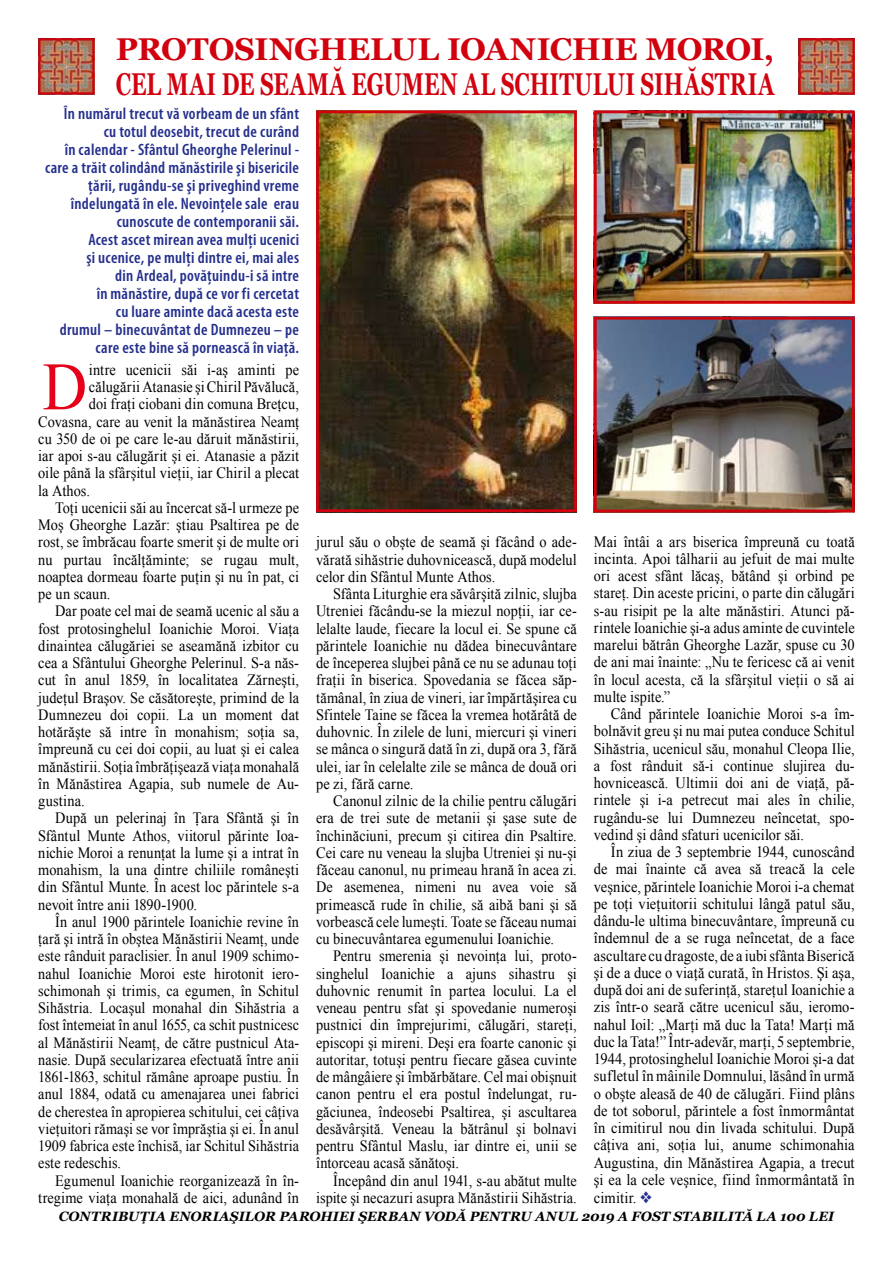
<style>
.page{position:relative;width:893px;height:1263px;background:#fff}
.page>*{position:absolute;margin:0;border:0;box-sizing:border-box;transform-origin:0 0}
.t1{font:67.8px "Times New Roman";color:#e60019;scale:.91 1}
.t2{font:700 31.5px/34.5px "Georgia";color:#d1010e}
.t3{font:600 condensed 16.5px/18px "Myriad Pro";letter-spacing:.015em;color:#242f8d;text-align:right}
.t4{font:15.75px/17.2px "Times New Roman";letter-spacing:.005em;color:#000;text-align:justify;scale:.91 1}
.t5{font:15.75px/17.2px "Times New Roman";letter-spacing:.005em;color:#000;text-align:justify;scale:.92 1}
.t6{font:15.75px "Times New Roman";letter-spacing:.005em;color:#000;scale:.9 1}
.t7{font:italic 700 13.5px "Georgia";letter-spacing:-.005em;color:#000}
.s1{color:#242f8d}
</style>
<div class="page">
<img style="left:41px;top:41px;width:51px;height:51px">
<div style="left:38px;top:38px;width:57px;height:57px;border:2px solid #d1010e"></div>
<img style="left:801px;top:41px;width:51px;height:51px">
<div style="left:798px;top:38px;width:57px;height:57px;border:2px solid #d1010e"></div>
<img style="left:598px;top:114px;width:253px;height:186px">
<div style="left:594px;top:110px;width:261px;height:194px;border:3px solid #d1010e"></div>
<img style="left:320px;top:114px;width:253px;height:394px">
<div style="left:316px;top:110px;width:261px;height:402px;border:3px solid #d1010e"></div>
<img style="left:598px;top:321px;width:253px;height:187px">
<div style="left:594px;top:317px;width:261px;height:195px;border:3px solid #d1010e"></div>
<h2 class="t2" style="left:116px;top:32px;width:660px">PROTOSINGHELUL IOANICHIE MOROI,<br>CEL MAI DE SEAMĂ EGUMEN AL SCHITULUI SIHĂSTRIA</h2>
<p class="t3" style="left:45px;top:105px;width:256px">În numărul trecut vă vorbeam de un sfânt<br>cu totul deosebit, trecut de curând<br>în calendar - Sfântul Gheorghe Pelerinul - care a trăit colindând mănăstirile şi bisericile ţării, rugându-se şi priveghind vreme îndelungată în ele. Nevoinţele sale erau cunoscute de contemporanii săi.<br>Acest ascet mirean avea mulţi ucenici<br>şi ucenice, pe mulţi dintre ei, mai ales<br>din Ardeal, povăţuindu-i să intre<br>în mănăstire, după ce vor fi cercetat<br>cu luare aminte dacă acesta este<br>drumul – binecuvântat de Dumnezeu – pe care este bine să pornească în viaţă.</p>
<h1 class="t1" style="left:43px;top:341px;width:50px">D</h1>
<p class="t4" style="left:89px;top:361px;width:232px">intre ucenicii săi i-aş aminti pe</p>
<p class="t4" style="left:89px;top:378px;width:232px">călugării Atanasie şi Chiril Păvălucă,</p>
<p class="t4" style="left:89px;top:395px;width:232px">doi fraţi ciobani din comuna Breţcu,</p>
<p class="t4" style="left:38px;top:412px;width:288px">Covasna, care au venit la mănăstirea Neamţ</p>
<p class="t4" style="left:38px;top:430px;width:288px">cu 350 de oi pe care le-au dăruit mănăstirii,</p>
<p class="t4" style="left:38px;top:447px;width:288px">iar apoi s-au călugărit şi ei. Atanasie a păzit</p>
<p class="t4" style="left:38px;top:464px;width:288px">oile până la sfârşitul vieţii, iar Chiril a plecat</p>
<p class="t4" style="left:38px;top:481px;width:58px">la Athos.</p>
<p class="t4" style="left:55px;top:499px;width:269px">Toţi ucenicii săi au încercat să-l urmeze pe</p>
<p class="t4" style="left:38px;top:516px;width:288px">Moş Gheorghe Lazăr: ştiau Psaltirea pe de</p>
<p class="t4" style="left:38px;top:533px;width:288px">rost, se îmbrăcau foarte smerit şi de multe ori</p>
<p class="t4" style="left:38px;top:550px;width:288px">nu purtau încălţăminte; se rugau mult,</p>
<p class="t4" style="left:38px;top:568px;width:288px">noaptea dormeau foarte puţin şi nu în pat, ci</p>
<p class="t4" style="left:38px;top:585px;width:81px">pe un scaun.</p>
<p class="t4" style="left:55px;top:602px;width:269px">Dar poate cel mai de seamă ucenic al său a</p>
<p class="t4" style="left:38px;top:619px;width:288px">fost protosinghelul Ioanichie Moroi. Viaţa</p>
<p class="t4" style="left:38px;top:637px;width:288px">dinaintea călugăriei se aseamănă izbitor cu</p>
<p class="t4" style="left:38px;top:654px;width:288px">cea a Sfântului Gheorghe Pelerinul. S-a năs-</p>
<p class="t4" style="left:38px;top:671px;width:288px">cut în anul 1859, în localitatea Zărneşti,</p>
<p class="t4" style="left:38px;top:688px;width:288px">judeţul Braşov. Se căsătoreşte, primind de la</p>
<p class="t4" style="left:38px;top:706px;width:288px">Dumnezeu doi copii. La un moment dat</p>
<p class="t4" style="left:38px;top:723px;width:288px">hotărăşte să intre în monahism; soţia sa,</p>
<p class="t4" style="left:38px;top:740px;width:288px">împreună cu cei doi copii, au luat şi ei calea</p>
<p class="t4" style="left:38px;top:757px;width:288px">mănăstirii. Soţia îmbrăţişează viaţa monahală</p>
<p class="t4" style="left:38px;top:775px;width:288px">în Mănăstirea Agapia, sub numele de Au-</p>
<p class="t4" style="left:38px;top:792px;width:53px">gustina.</p>
<p class="t4" style="left:55px;top:809px;width:269px">După un pelerinaj în Ţara Sfântă şi în</p>
<p class="t4" style="left:38px;top:826px;width:288px">Sfântul Munte Athos, viitorul părinte Ioa-</p>
<p class="t4" style="left:38px;top:844px;width:288px">nichie Moroi a renunţat la lume şi a intrat în</p>
<p class="t4" style="left:38px;top:861px;width:288px">monahism, la una dintre chiliile româneşti</p>
<p class="t4" style="left:38px;top:878px;width:288px">din Sfântul Munte. În acest loc părintele s-a</p>
<p class="t4" style="left:38px;top:895px;width:176px">nevoit între anii 1890-1900.</p>
<p class="t6" style="left:55px;top:911px;width:272px">În anul 1900 părintele Ioanichie revine în</p>
<p class="t6" style="left:38px;top:928px;width:291px">ţară şi intră în obştea Mănăstirii Neamţ, unde</p>
<p class="t6" style="left:38px;top:945px;width:291px">este rânduit paraclisier. În anul 1909 schimo-</p>
<p class="t6" style="left:38px;top:963px;width:291px">nahul Ioanichie Moroi este hirotonit iero-</p>
<p class="t6" style="left:38px;top:980px;width:291px">schimonah şi trimis, ca egumen, în Schitul</p>
<p class="t6" style="left:38px;top:997px;width:291px">Sihăstria. Locaşul monahal din Sihăstria a</p>
<p class="t6" style="left:38px;top:1014px;width:291px">fost întemeiat în anul 1655, ca schit pustnicesc</p>
<p class="t6" style="left:38px;top:1032px;width:291px">al Mănăstirii Neamţ, de către pustnicul Ata-</p>
<p class="t6" style="left:38px;top:1049px;width:291px">nasie. După secularizarea efectuată între anii</p>
<p class="t6" style="left:38px;top:1066px;width:291px">1861-1863, schitul rămâne aproape pustiu. În</p>
<p class="t6" style="left:38px;top:1083px;width:291px">anul 1884, odată cu amenajarea unei fabrici</p>
<p class="t6" style="left:38px;top:1101px;width:291px">de cherestea în apropierea schitului, cei câţiva</p>
<p class="t6" style="left:38px;top:1118px;width:291px">vieţuitori rămaşi se vor împrăştia şi ei. În anul</p>
<p class="t6" style="left:38px;top:1135px;width:291px">1909 fabrica este închisă, iar Schitul Sihăstria</p>
<p class="t6" style="left:38px;top:1152px;width:93px">este redeschis.</p>
<p class="t4" style="left:55px;top:1171px;width:269px">Egumenul Ioanichie reorganizează în în-</p>
<p class="t4" style="left:38px;top:1189px;width:288px">tregime viaţa monahală de aici, adunând în</p>
<p class="t4" style="left:594px;top:532px;width:288px">Mai întâi a ars biserica împreună cu toată incinta. Apoi tâlharii au jefuit de mai multe ori acest sfânt lăcaş, bătând şi orbind pe stareţ. Din aceste pricini, o parte din călugări s-au risipit pe la alte mănăstiri. Atunci pă&shy;rintele Ioanichie şi-a adus aminte de cuvintele marelui bătrân Gheorghe Lazăr, spuse cu 30 de ani mai înainte: „Nu te fericesc că ai venit în locul acesta, că la sfârşitul vieţii o să ai multe ispite.”</p>
<p class="t4" style="left:594px;top:705px;width:288px;text-indent:17px">Când părintele Ioanichie Moroi s-a îm&shy;bolnăvit greu şi nu mai putea conduce Schitul Sihăstria, ucenicul său, monahul Cleopa Ilie, a fost rânduit să-i continue slujirea du&shy;hovnicească. Ultimii doi ani de viaţă, pă&shy;rintele şi i-a petrecut mai ales în chilie, rugându-se lui Dumnezeu neîncetat, spo&shy;vedind şi dând sfaturi ucenicilor săi.</p>
<p class="t5" style="left:594px;top:843px;width:285px;text-indent:17px">În ziua de 3 septembrie 1944, cunoscând de mai înainte că avea să treacă la cele veşnice, părintele Ioanichie Moroi i-a chemat pe toţi vieţuitorii schitului lângă patul său, dându-le ultima binecuvântare, împreună cu îndemnul de a se ruga neîncetat, de a face ascultare cu dragoste, de a iubi sfânta Biserică şi de a duce o viaţă curată, în Hristos. Şi aşa, după doi ani de suferinţă, stareţul Ioanichie a zis într-o seară către ucenicul său, ieromo&shy;nahul Ioil: „Marţi mă duc la Tata! Marţi mă duc la Tata!” Într-adevăr, marţi, 5 septembrie, 1944, protosinghelul Ioanichie Moroi şi-a dat sufletul în mâinile Domnului, lăsând în urmă o obşte aleasă de 40 de călugări. Fiind plâns de tot soborul, părintele a fost înmormântat în cimitirul nou din livada schitului. După câţiva ani, soţia lui, anume schimonahia Augustina, din Mănăstirea Agapia, a trecut şi ea la cele veşnice, fiind înmormântată în cimitir. <span class="s1">❖</span></p>
<p class="t4" style="left:316px;top:533px;width:288px">jurul său o obşte de seamă şi făcând o ade&shy;vărată sihăstrie duhovnicească, după modelul celor din Sfântul Munte Athos.</p>
<p class="t4" style="left:316px;top:585px;width:288px;text-indent:17px">Sfânta Liturghie era săvârşită zilnic, slujba Utreniei făcându-se la miezul nopţii, iar ce&shy;lelalte laude, fiecare la locul ei. Se spune că părintele Ioanichie nu dădea binecuvântare de începerea slujbei până ce nu se adunau toţi fraţii în biserica. Spovedania se făcea săp&shy;tămânal, în ziua de vineri, iar împărtăşirea cu Sfintele Taine se făcea la vremea hotărâtă de duhovnic. În zilele de luni, miercuri şi vineri se mânca o singură dată în zi, după ora 3, fără ulei, iar în celelalte zile se mânca de două ori pe zi, fără carne.</p>
<p class="t4" style="left:316px;top:792px;width:288px;text-indent:17px">Canonul zilnic de la chilie pentru călugări era de trei sute de metanii şi şase sute de închinăciuni, precum şi citirea din Psaltire.<br>Cei care nu veneau la slujba Utreniei şi nu-şi făceau canonul, nu primeau hrană în acea zi.<br>De asemenea, nimeni nu avea voie să primească rude în chilie, să aibă bani şi să vorbească cele lumeşti. Toate se făceau numai cu binecuvântarea egumenului Ioanichie.</p>
<p class="t4" style="left:316px;top:947px;width:288px;text-indent:17px">Pentru smerenia şi nevoinţa lui, proto&shy;singhelul Ioanichie a ajuns sihastru şi duhovnic renumit în partea locului. La el veneau pentru sfat şi spovedanie numeroşi pustnici din împrejurimi, călugări, stareţi, episcopi şi mireni. Deşi era foarte canonic şi autoritar, totuşi pentru fiecare găsea cuvinte de mângâiere şi îmbărbătare. Cel mai obişnuit canon pentru el era postul îndelungat, ru&shy;găciunea, îndeosebi Psaltirea, şi ascultarea desăvârşită. Veneau la bătrânul şi bolnavi pentru Sfântul Maslu, iar dintre ei, unii se întorceau acasă sănătoşi.</p>
<p class="t4" style="left:316px;top:1171px;width:288px;text-align:right">Începând din anul 1941, s-au abătut multe ispite şi necazuri asupra Mănăstirii Sihăstria.</p>
<p class="t7" style="left:59px;top:1208px;width:54px">CONTRIBU</p>
<p class="t7" style="left:140px;top:1208px;width:41px">ŢIA ENORIA</p>
<p class="t7" style="left:230px;top:1208px;width:20px">ŞILOR</p>
<p class="t7" style="left:279px;top:1208px;width:22px">PARO</p>
<p class="t7" style="left:320px;top:1208px;width:22px">HIEI</p>
<p class="t7" style="left:358px;top:1208px;width:21px">ŞERBAN</p>
<p class="t7" style="left:424px;top:1208px;width:124px">VODĂ PEN TRU ANUL</p>
<p class="t7" style="left:582px;top:1208px;width:120px">2019 A FOST STABILI</p>
<p class="t7" style="left:734px;top:1208px;width:85px">TĂ LA 100 LEI</p>
</div>
